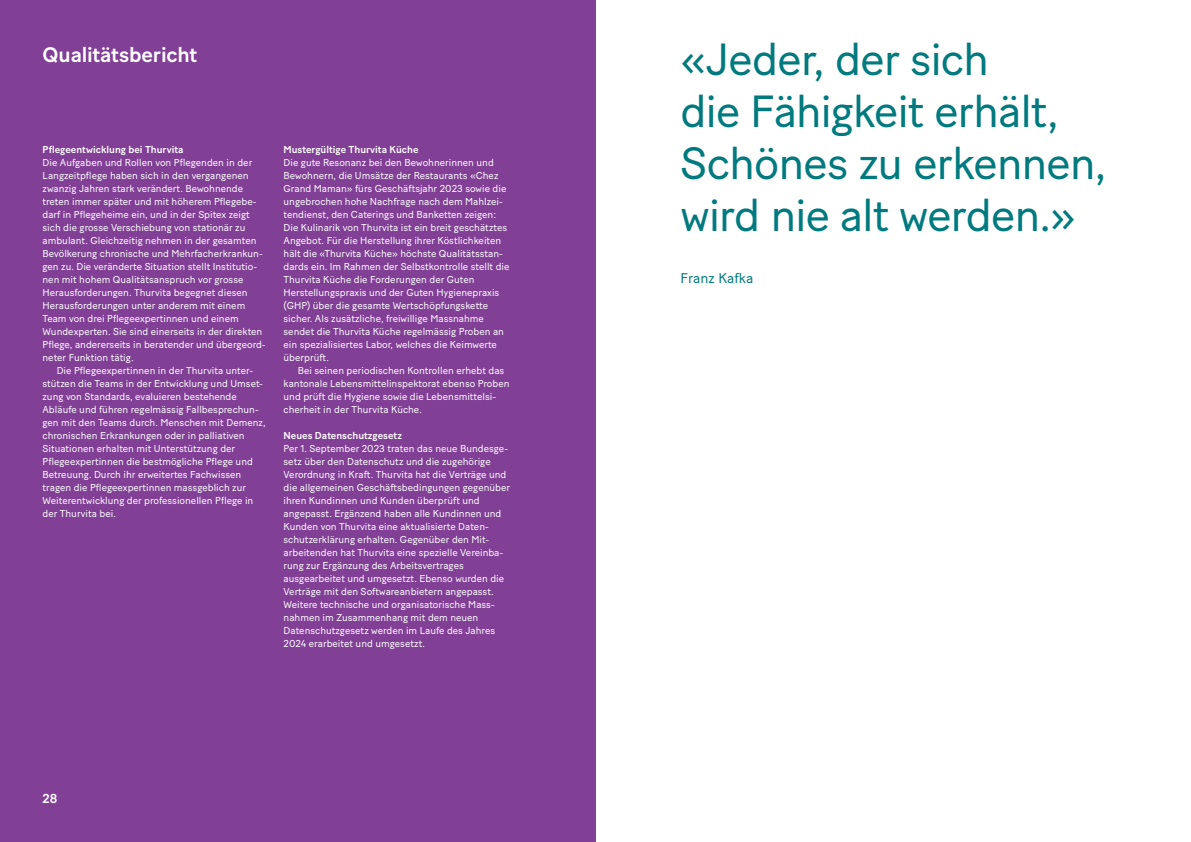
<style>
.page{position:relative;width:1191px;height:842px;background:#fff}
.page>*{position:absolute;margin:0;border:0;box-sizing:border-box;transform-origin:0 0}
.t1{font:45px/52px "Baton Turbo";letter-spacing:-.02em;color:#007a7e}
.t2{font:500 21px "Baton Turbo";letter-spacing:-.01em;color:#fff}
.t3{font:14px "Baton Turbo";color:#007a7e}
.t4{font:500 13px "Baton Turbo";color:#fff}
.t5{font:10px/13px "Baton Turbo";color:#fff}
.t6{font:500 10px "Baton Turbo";color:#fff}
</style>
<div class="page">
<div style="left:0;top:0;width:595px;height:842px;background:#813f96"></div>
<h2 class="t2" style="left:43px;top:39px;width:156px">Qualitätsbericht</h2>
<h1 class="t1" style="left:680px;top:29px;width:427px">«Jeder, der sich<br>die Fähigkeit erhält,<br>Schönes zu erkennen, wird nie alt werden.»</h1>
<p class="t6" style="left:43px;top:142px;width:142px">Pflegeentwicklung bei Thurvita</p>
<p class="t5" style="left:43px;top:155px;width:224px">Die Aufgaben und Rollen von Pflegenden in der Langzeitpflege haben sich in den vergangenen zwanzig Jahren stark verändert. Bewohnende treten immer später und mit höherem Pflegebe&shy;darf in Pflegeheime ein, und in der Spitex zeigt sich die grosse Verschiebung von stationär zu ambulant. Gleichzeitig nehmen in der gesamten Bevölkerung chronische und Mehrfacherkrankun&shy;gen zu. Die veränderte Situation stellt Institutio&shy;nen mit hohem Qualitätsanspruch vor grosse Herausforderungen. Thurvita begegnet diesen Herausforderungen unter anderem mit einem Team von drei Pflegeexpertinnen und einem Wundexperten. Sie sind einerseits in der direkten Pflege, andererseits in beratender und übergeord&shy;neter Funktion tätig.</p>
<p class="t5" style="left:43px;top:363px;width:225px;text-indent:14px">Die Pflegeexpertinnen in der Thurvita unter&shy;stützen die Teams in der Entwicklung und Umset&shy;zung von Standards, evaluieren bestehende Abläufe und führen regelmässig Fallbesprechun&shy;gen mit den Teams durch. Menschen mit Demenz, chronischen Erkrankungen oder in palliativen Situationen erhalten mit Unterstützung der Pflegeexpertinnen die bestmögliche Pflege und Betreuung. Durch ihr erweitertes Fachwissen tragen die Pflegeexpertinnen massgeblich zur Weiterentwicklung der professionellen Pflege in der Thurvita bei.</p>
<p class="t6" style="left:283px;top:142px;width:136px">Mustergültige Thurvita Küche</p>
<p class="t5" style="left:283px;top:155px;width:227px">Die gute Resonanz bei den Bewohnerinnen und Bewohnern, die Umsätze der Restaurants «Chez Grand Maman» fürs Geschäftsjahr 2023 sowie die ungebrochen hohe Nachfrage nach dem Mahlzei&shy;tendienst, den Caterings und Banketten zeigen:<br>Die Kulinarik von Thurvita ist ein breit geschätztes Angebot. Für die Herstellung ihrer Köstlichkeiten hält die «Thurvita Küche» höchste Qualitätsstan&shy;dards ein. Im Rahmen der Selbstkontrolle stellt die Thurvita Küche die Forderungen der Guten Herstellungspraxis und der Guten Hygienepraxis (GHP) über die gesamte Wertschöpfungskette sicher. Als zusätzliche, freiwillige Massnahme sendet die Thurvita Küche regelmässig Proben an ein spezialisiertes Labor, welches die Keimwerte überprüft.</p>
<p class="t5" style="left:283px;top:363px;width:227px;text-indent:14px">Bei seinen periodischen Kontrollen erhebt das kantonale Lebensmittelinspektorat ebenso Proben und prüft die Hygiene sowie die Lebensmittelsi&shy;cherheit in der Thurvita Küche.</p>
<p class="t6" style="left:283px;top:428px;width:120px">Neues Datenschutzgesetz</p>
<p class="t5" style="left:283px;top:441px;width:228px">Per 1. September 2023 traten das neue Bundesge&shy;setz über den Datenschutz und die zugehörige Verordnung in Kraft. Thurvita hat die Verträge und die allgemeinen Geschäftsbedingungen gegenüber ihren Kundinnen und Kunden überprüft und angepasst. Ergänzend haben alle Kundinnen und Kunden von Thurvita eine aktualisierte Daten&shy;schutzerklärung erhalten. Gegenüber den Mit&shy;arbeitenden hat Thurvita eine spezielle Vereinba&shy;rung zur Ergänzung des Arbeitsvertrages ausgearbeitet und umgesetzt. Ebenso wurden die Verträge mit den Softwareanbietern angepasst.<br>Weitere technische und organisatorische Mass&shy;nahmen im Zusammenhang mit dem neuen Datenschutzgesetz werden im Laufe des Jahres 2024 erarbeitet und umgesetzt.</p>
<h3 class="t3" style="left:680px;top:267px;width:74px">Franz Kafka</h3>
<h3 class="t4" style="left:43px;top:789px;width:16px">28</h3>
</div>
